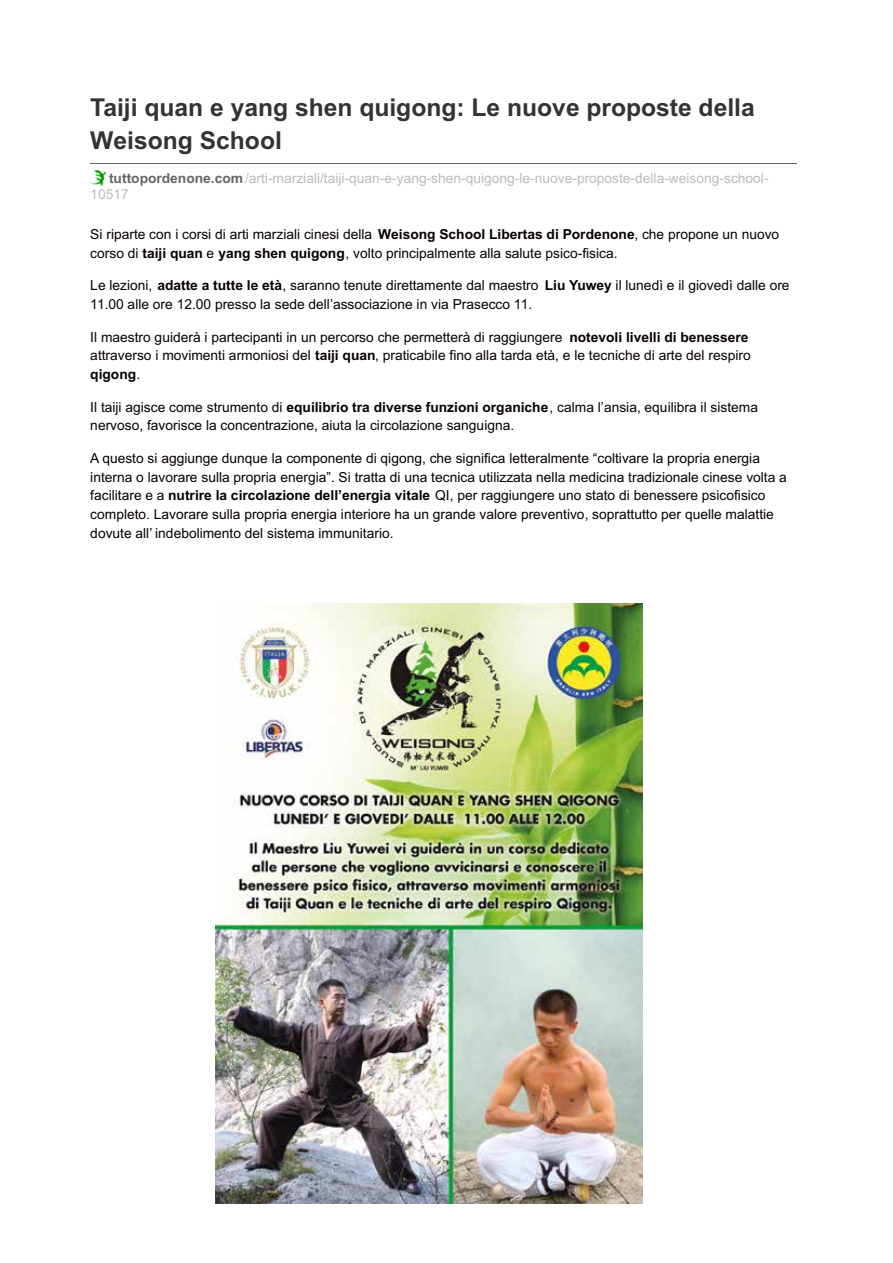
<style>
.page{position:relative;width:893px;height:1263px;background:#fff}
.page>*{position:absolute;margin:0;border:0;box-sizing:border-box;transform-origin:0 0}
.t1{font:700 24.6px/33.5px "Arial";color:#333}
.t2{font:13.8px/18.8px "Arial";color:#080000}
.t3{font:13.8px/15.8px "Arial";color:#bbb}
.s1{font-weight:700;color:#666}
.s2{font-weight:700}
</style>
<div class="page">
<hr style="left:90px;top:163px;width:707px;height:1px;background:#666">
<img style="left:90px;top:170px;width:16px;height:16px">
<img style="left:215px;top:604px;width:427px;height:599px">
<h1 class="t1" style="left:90px;top:93px;width:666px">Taiji quan e yang shen quigong: Le nuove proposte della<br>Weisong School</h1>
<p class="t3" style="left:90px;top:172px;width:680px;text-indent:19px"><span class="s1">tuttopordenone.com</span>/arti-marziali/taiji-quan-e-yang-shen-quigong-le-nuove-proposte-della-weisong-school-<br>10517</p>
<p class="t2" style="left:90px;top:226px;width:690px">Si riparte con i corsi di arti marziali cinesi della <span class="s2">Weisong School Libertas di Pordenone</span>, che propone un nuovo corso di <span class="s2">taiji quan</span> e <span class="s2">yang shen quigong</span>, volto principalmente alla salute psico-fisica.</p>
<p class="t2" style="left:90px;top:277px;width:701px">Le lezioni, <span class="s2">adatte a tutte le età</span>, saranno tenute direttamente dal maestro <span class="s2">Liu Yuwey</span> il lunedì e il giovedì dalle ore<br>11.00 alle ore 12.00 presso la sede dell’associazione in via Prasecco 11.</p>
<p class="t2" style="left:90px;top:329px;width:662px">Il maestro guiderà i partecipanti in un percorso che permetterà di raggiungere <span class="s2">notevoli livelli di benessere </span>attraverso i movimenti armoniosi del <span class="s2">taiji quan</span>, praticabile fino alla tarda età, e le tecniche di arte del respiro <span class="s2">qigong</span>.</p>
<p class="t2" style="left:90px;top:399px;width:669px">Il taiji agisce come strumento di <span class="s2">equilibrio tra diverse funzioni organiche</span>, calma l’ansia, equilibra il sistema nervoso, favorisce la concentrazione, aiuta la circolazione sanguigna.</p>
<p class="t2" style="left:90px;top:450px;width:698px">A questo si aggiunge dunque la componente di qigong, che significa letteralmente “coltivare la propria energia interna o lavorare sulla propria energia”. Si tratta di una tecnica utilizzata nella medicina tradizionale cinese volta a facilitare e a <span class="s2">nutrire la circolazione dell’energia vitale</span> QI, per raggiungere uno stato di benessere psicofisico completo. Lavorare sulla propria energia interiore ha un grande valore preventivo, soprattutto per quelle malattie dovute all’ indebolimento del sistema immunitario.</p>
</div>
